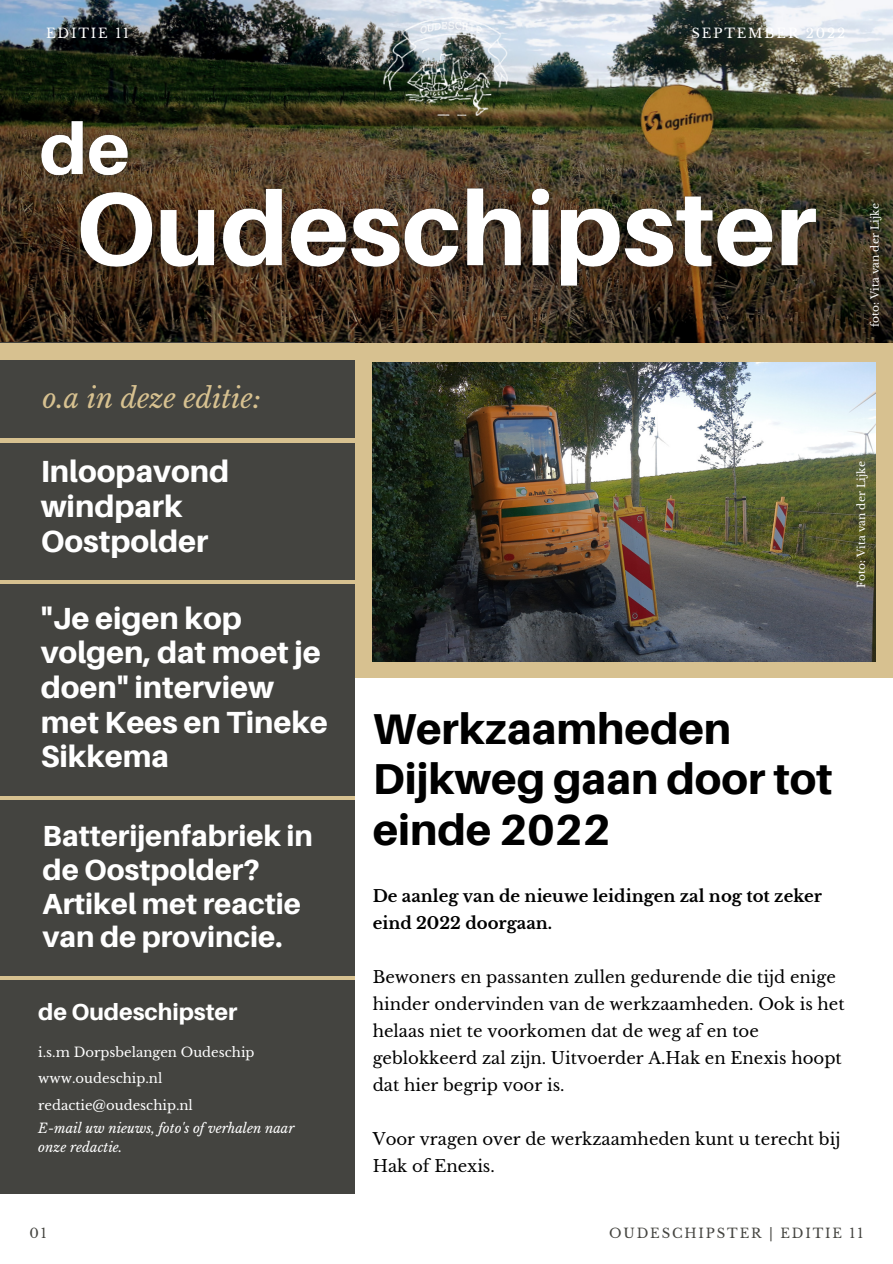
<style>
.page{position:relative;width:893px;height:1264px;background:#fff}
.page>*{position:absolute;margin:0;border:0;box-sizing:border-box;transform-origin:0 0}
.t1{font:800 43.35px/50.6px "Aileron";color:#000}
.t2{font:800 30.6px/34.7px "Aileron";color:#fff}
.t3{font:800 29.1px/33.8px "Aileron";color:#fff}
.t4{font:italic 27.15px "Libre Baskerville";color:#d7c190}
.t5{font:800 23.1px "Aileron";color:#fff}
.t6{font:16.5px/27px "Libre Baskerville";color:#000}
.t7{font:700 16.5px/27px "Libre Baskerville";color:#000}
.t8{font:13.2px/26.4px "Libre Baskerville";color:#fff}
.t9{font:italic 13.2px/18.8px "Libre Baskerville";color:#fff}
.t10{font:13.2px "Libre Baskerville";letter-spacing:.14em;color:#444440}
.t11{font:13.2px "Libre Baskerville";letter-spacing:.14em;color:#fff}
.t12{font:10.5px "Libre Baskerville";color:#fff}
</style>
<div class="page">
<img style="left:0;top:0;width:892px;height:367px">
<div style="left:355px;top:356px;width:537px;height:322px;background:#d7c190"></div>
<img style="left:372px;top:362px;width:503px;height:299px">
<div style="left:0;top:342px;width:354px;height:851px;background:#444440"></div>
<hr style="left:0;top:580px;width:355px;height:3px;background:#d7c190">
<hr style="left:0;top:976px;width:355px;height:3px;background:#d7c190">
<hr style="left:0;top:439px;width:355px;height:3px;background:#d7c190">
<div style="left:0;top:343px;width:892px;height:17px;background:#d7c190"></div>
<hr style="left:0;top:796px;width:355px;height:3px;background:#d7c190">
<img style="left:50px;top:145px;width:792px;height:174px">
<img style="left:22px;top:89px;width:126px;height:124px">
<img style="left:384px;top:18px;width:123px;height:97px">
<p class="t11" style="left:46px;top:25px;width:84px">EDITIE 11</p>
<p class="t11" style="left:691px;top:25px;width:155px">SEPTEMBER 2022</p>
<h3 class="t4" style="left:43px;top:381px;width:220px">o.a in deze editie:</h3>
<h2 class="t2" style="left:41px;top:453px;width:190px">Inloopavond windpark<br>Oostpolder</h2>
<h2 class="t2" style="left:41px;top:600px;width:289px">"Je eigen kop volgen, dat moet je doen" interview met Kees en Tineke<br>Sikkema</h2>
<h3 class="t3" style="left:43px;top:818px;width:272px">Batterijenfabriek in de Oostpolder?<br>Artikel met reactie van de provincie.</h3>
<h3 class="t5" style="left:38px;top:997px;width:200px">de Oudeschipster</h3>
<p class="t8" style="left:38px;top:1038px;width:218px">i.s.m Dorpsbelangen Oudeschip www.oudeschip.nl redactie@oudeschip.nl</p>
<p class="t9" style="left:38px;top:1118px;width:258px">E-mail uw nieuws, foto's of verhalen naar onze redactie.</p>
<p class="t12" style="left:868px;top:327px;width:125px;rotate:-90deg">foto: Vita van der Lijke</p>
<p class="t12" style="left:854px;top:587px;width:128px;rotate:-90deg">Foto: Vita van der Lijke</p>
<h1 class="t1" style="left:372px;top:702px;width:461px">Werkzaamheden<br>Dijkweg gaan door tot einde 2022</h1>
<p class="t7" style="left:372px;top:882px;width:451px">De aanleg van de nieuwe leidingen zal nog tot zeker eind 2022 doorgaan.</p>
<p class="t6" style="left:372px;top:963px;width:473px">Bewoners en passanten zullen gedurende die tijd enige hinder ondervinden van de werkzaamheden. Ook is het helaas niet te voorkomen dat de weg af en toe geblokkeerd zal zijn. Uitvoerder A.Hak en Enexis hoopt dat hier begrip voor is.</p>
<p class="t6" style="left:372px;top:1125px;width:469px">Voor vragen over de werkzaamheden kunt u terecht bij<br>Hak of Enexis.</p>
<p class="t10" style="left:29px;top:1225px;width:19px">01</p>
<p class="t10" style="left:609px;top:1225px;width:255px">OUDESCHIPSTER | EDITIE 11</p>
</div>
